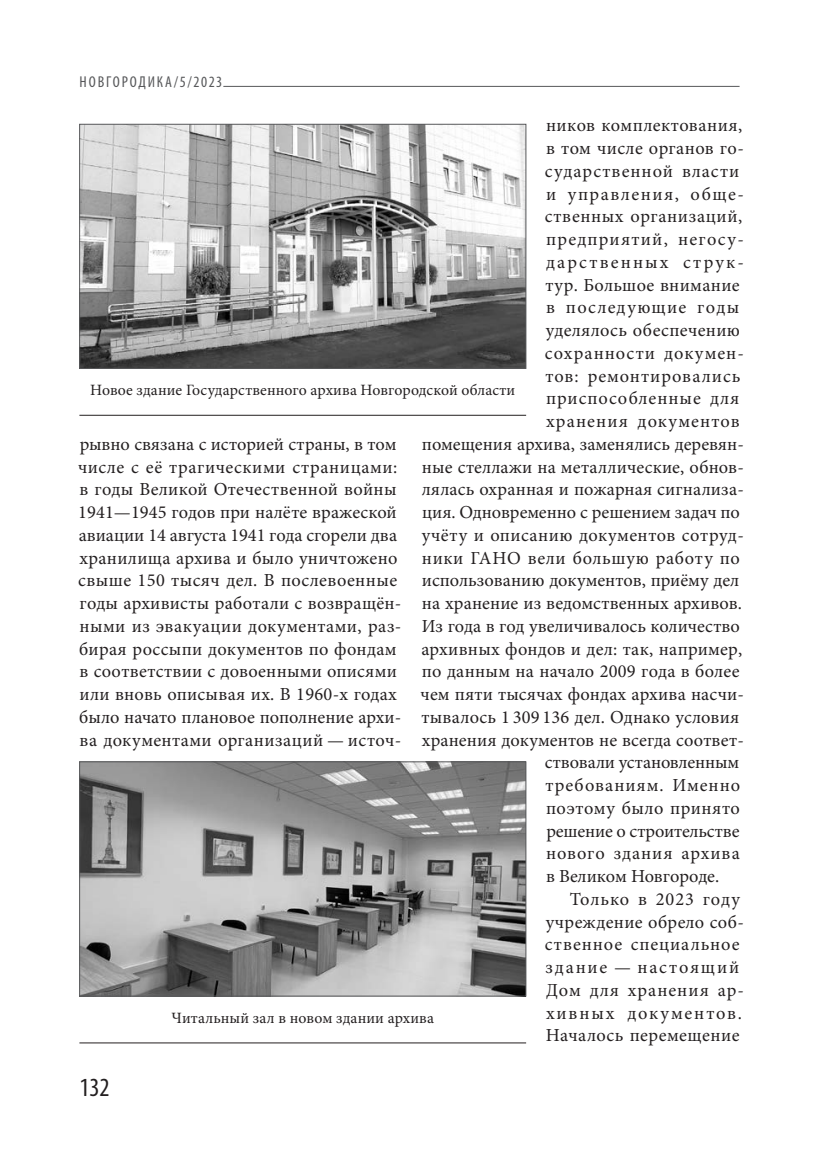
<style>
.page{position:relative;width:819px;height:1166px;background:#fff}
.page>*{position:absolute;margin:0;border:0;box-sizing:border-box;transform-origin:0 0}
.t1{font:condensed 26.25px "Myriad Pro";color:#231f20}
.t2{font:18.38px/22.8px "Minion Pro";letter-spacing:.015em;color:#231f20}
.t3{font:18.38px "Minion Pro";letter-spacing:.055em;color:#231f20}
.t4{font:18.38px "Minion Pro";letter-spacing:.05em;color:#231f20}
.t5{font:18.38px "Minion Pro";letter-spacing:-.01em;color:#231f20}
.t6{font:18.38px "Minion Pro";letter-spacing:.065em;color:#231f20}
.t7{font:18.38px "Minion Pro";letter-spacing:.06em;color:#231f20}
.t8{font:18.38px "Minion Pro";letter-spacing:.08em;color:#231f20}
.t9{font:18.38px "Minion Pro";letter-spacing:.11em;color:#231f20}
.t10{font:18.38px "Minion Pro";letter-spacing:.1em;color:#231f20}
.t11{font:18.38px "Minion Pro";letter-spacing:.075em;color:#231f20}
.t12{font:18.38px "Minion Pro";letter-spacing:.095em;color:#231f20}
.t13{font:15.75px "Minion Pro";letter-spacing:.005em;color:#231f20}
.t14{font:condensed 15.75px "Myriad Pro";letter-spacing:.12em;color:#57585a}
</style>
<div class="page">
<hr style="left:223px;top:86px;width:516px;height:1px;background:#57585a">
<img style="left:81px;top:126px;width:443px;height:241px">
<div style="left:79px;top:124px;width:447px;height:245px;border:1px solid #57585a"></div>
<hr style="left:79px;top:415px;width:447px;height:1px;background:#231f20">
<img style="left:81px;top:763px;width:443px;height:231px">
<div style="left:79px;top:761px;width:447px;height:235px;border:1px solid #57585a"></div>
<hr style="left:79px;top:1042px;width:447px;height:1px;background:#231f20">
<p class="t14" style="left:80px;top:72px;width:144px">НОВГОРОДИКА/5/2023</p>
<p class="t2" style="left:546px;top:114px;width:198px">ников комплектования,</p>
<p class="t2" style="left:546px;top:137px;width:199px">в том числе органов го-</p>
<p class="t3" style="left:545px;top:159px;width:196px">сударственной власти</p>
<p class="t8" style="left:546px;top:181px;width:199px">и управления, обще-</p>
<p class="t2" style="left:545px;top:205px;width:199px">ственных организаций,</p>
<p class="t6" style="left:546px;top:227px;width:199px">предприятий, негосу-</p>
<p class="t9" style="left:546px;top:250px;width:199px">дарственных струк-</p>
<p class="t2" style="left:545px;top:273px;width:196px">тур. Большое внимание</p>
<p class="t11" style="left:546px;top:295px;width:195px">в последующие годы</p>
<p class="t2" style="left:546px;top:319px;width:195px">уделялось обеспечению</p>
<p class="t3" style="left:545px;top:341px;width:200px">сохранности докумен-</p>
<p class="t3" style="left:545px;top:363px;width:196px">тов: ремонтировались</p>
<p class="t3" style="left:546px;top:386px;width:195px">приспособленные для</p>
<p class="t7" style="left:546px;top:409px;width:195px">хранения документов</p>
<p class="t2" style="left:422px;top:433px;width:323px">помещения архива, заменялись деревян-</p>
<p class="t2" style="left:422px;top:455px;width:323px">ные стеллажи на металлические, обнов-</p>
<p class="t2" style="left:421px;top:478px;width:324px">лялась охранная и пожарная сигнализа-</p>
<p class="t2" style="left:422px;top:501px;width:319px">ция. Одновременно с решением задач по</p>
<p class="t2" style="left:422px;top:524px;width:323px">учёту и описанию документов сотруд-</p>
<p class="t2" style="left:422px;top:546px;width:319px">ники ГАНО вели большую работу по</p>
<p class="t2" style="left:422px;top:569px;width:319px">использованию документов, приёму дел</p>
<p class="t2" style="left:422px;top:592px;width:321px">на хранение из ведомственных архивов.</p>
<p class="t2" style="left:422px;top:615px;width:320px">Из года в год увеличивалось количество</p>
<p class="t2" style="left:421px;top:637px;width:322px">архивных фондов и дел: так, например,</p>
<p class="t2" style="left:422px;top:660px;width:319px">по данным на начало 2009 года в более</p>
<p class="t2" style="left:420px;top:683px;width:325px">чем пяти тысячах фондах архива насчи-</p>
<p class="t2" style="left:421px;top:706px;width:319px">тывалось 1 309 136 дел. Однако условия</p>
<p class="t2" style="left:422px;top:728px;width:323px">хранения документов не всегда соответ-</p>
<p class="t5" style="left:545px;top:750px;width:196px">ствовали установленным</p>
<p class="t4" style="left:545px;top:773px;width:196px">требованиям. Именно</p>
<p class="t2" style="left:546px;top:797px;width:195px">поэтому было принято</p>
<p class="t5" style="left:546px;top:818px;width:195px">решение о строительстве</p>
<p class="t4" style="left:546px;top:841px;width:195px">нового здания архива</p>
<p class="t2" style="left:546px;top:865px;width:175px">в Великом Новгороде.</p>
<p class="t3" style="left:570px;top:886px;width:171px">Только в 2023 году</p>
<p class="t2" style="left:546px;top:910px;width:199px">учреждение обрело соб-</p>
<p class="t4" style="left:545px;top:932px;width:196px">ственное специальное</p>
<p class="t12" style="left:545px;top:955px;width:195px">здание — настоящий</p>
<p class="t3" style="left:546px;top:977px;width:199px">Дом для хранения ар-</p>
<p class="t10" style="left:546px;top:1000px;width:198px">хивных документов.</p>
<p class="t2" style="left:546px;top:1024px;width:195px">Началось перемещение</p>
<p class="t13" style="left:90px;top:379px;width:426px">Новое здание Государственного архива Новгородской области</p>
<p class="t2" style="left:78px;top:433px;width:325px">рывно связана с историей страны, в том числе с её трагическими страницами: в годы Великой Отечественной войны 1941—1945 годов при налёте вражеской авиации 14 августа 1941 года сгорели два хранилища архива и было уничтожено свыше 150 тысяч дел. В послевоенные годы архивисты работали с возвращён&shy;ными из эвакуации документами, раз&shy;бирая россыпи документов по фондам в соответствии с довоенными описями или вновь описывая их. В 1960-х годах было начато плановое пополнение архи&shy;ва документами организаций — источ-</p>
<p class="t13" style="left:171px;top:1007px;width:264px">Читальный зал в новом здании архива</p>
<h1 class="t1" style="left:79px;top:1072px;width:32px">132</h1>
</div>
